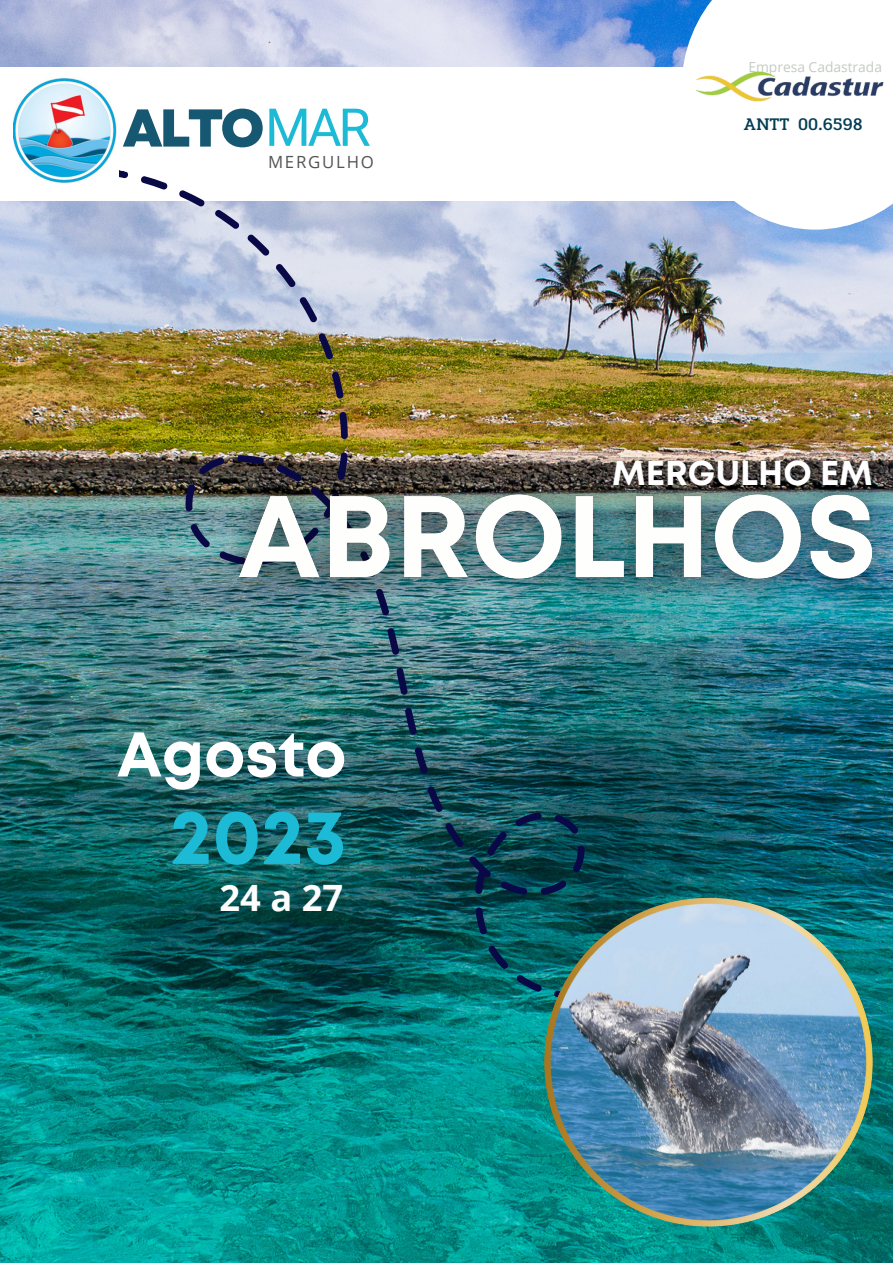
<style>
.page{position:relative;width:893px;height:1264px;background:#fff}
.page>*{position:absolute;margin:0;border:0;box-sizing:border-box;transform-origin:0 0}
.t1{font:700 77.25px "Mont";color:#1dbad6}
.t2{font:700 62.85px "Mont";color:#fff}
.t3{font:800 53.1px "Garet";color:#165772}
.t4{font:700 36.3px "Open Sans";color:#fdfdfc}
.t5{font:700 34.5px "Mont";color:#fff}
.t6{font:16.8px "Open Sans";letter-spacing:.105em;color:#545454}
.t7{font:16.05px "RTL Jannah Medium";color:#023d54}
.t8{font:13.8px "Open Sans";color:#c4cbc2}
.s1{font-family:"Araboto";font-weight:400;font-size:52.35px;color:#1dbad6}
</style>
<div class="page">
<img style="left:0;top:0;width:892px;height:1262px">
<div style="left:0;top:67px;width:791px;height:134px;background:#fff"></div>
<img style="left:0;top:170px;width:724px;height:829px">
<img style="left:544px;top:897px;width:328px;height:329px">
<div style="left:681px;top:0;width:211px;height:229px;background:#fff"></div>
<img style="left:13px;top:78px;width:106px;height:105px">
<img style="left:696px;top:71px;width:188px;height:31px">
<img style="left:187px;top:447px;width:705px;height:204px">
<p class="t3" style="left:123px;top:90px;width:249px">ALTO<span class="s1">MAR</span></p>
<p class="t6" style="left:268px;top:150px;width:107px">MERGULHO</p>
<p class="t2" style="left:117px;top:731px;width:231px">Agosto</p>
<p class="t1" style="left:170px;top:807px;width:178px">2023</p>
<p class="t4" style="left:219px;top:872px;width:125px">24 a 27</p>
<p class="t8" style="left:748px;top:57px;width:135px">Empresa Cadastrada</p>
<p class="t7" style="left:743px;top:114px;width:120px">ANTT 00.6598</p>
<p class="t5" style="left:612px;top:460px;width:262px">MERGULHO EM</p>
</div>
